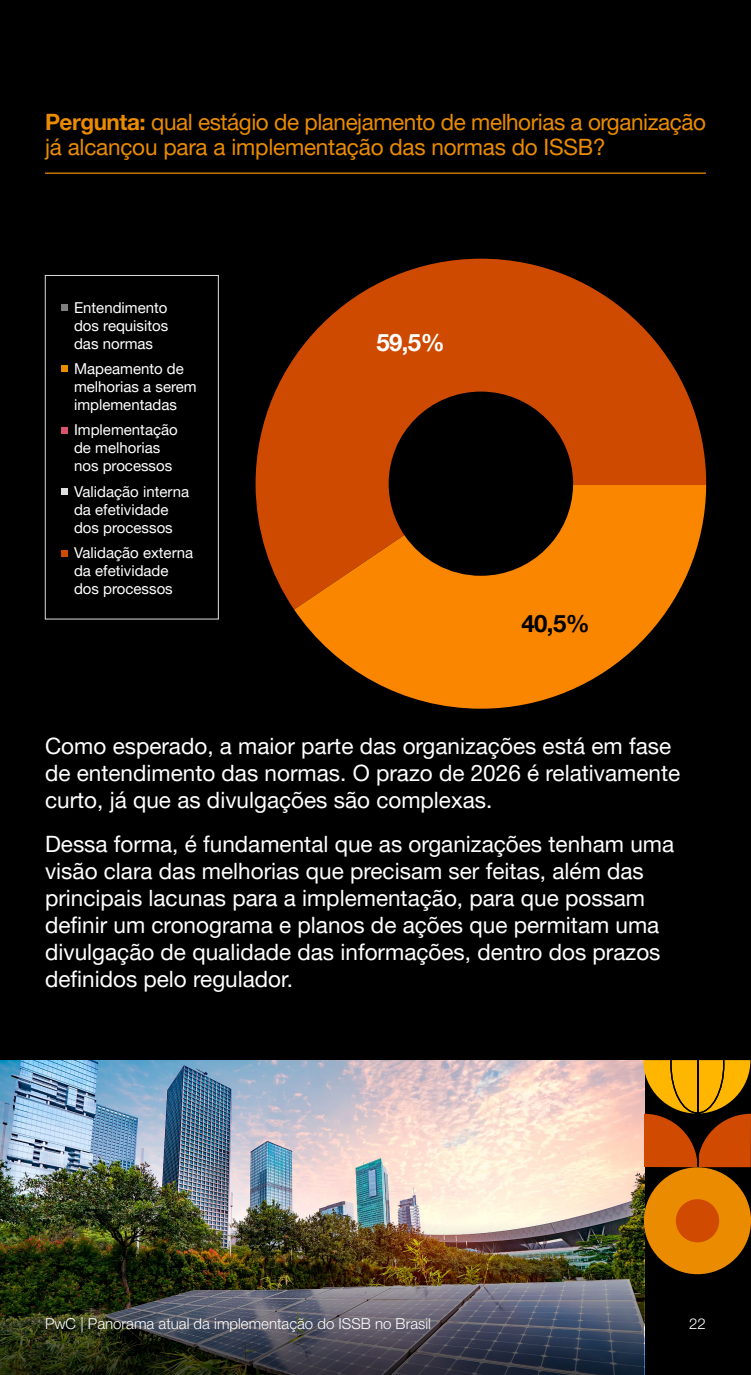
<style>
.page{position:relative;width:751px;height:1375px;background:#fff}
.page>*{position:absolute;margin:0;border:0;box-sizing:border-box;transform-origin:0 0}
.t1{font:700 23.88px "Helvetica Neue LT Pro";color:#fff}
.t2{font:700 23.88px "Helvetica Neue LT Pro";color:#000}
.t3{font:22.5px/27px "Helvetica Neue LT Pro";color:#fff}
.t4{font:22.5px/25px "Helvetica Neue LT Pro";letter-spacing:-.02em;color:#eb8c00}
.t5{font:15px/18px "Helvetica Neue LT Pro";color:#fff}
.t6{font:300 15px "Helvetica Neue LT Pro";color:#fff}
.s1{font-weight:700}
</style>
<div class="page">
<div style="left:0;top:0;width:750px;height:1375px;background:#000"></div>
<hr style="left:45px;top:173px;width:660px;height:1px;background:#eb8c00">
<svg style="left:255px;top:259px;width:450px;height:350px;fill:#cf4a01"></svg>
<svg style="left:294px;top:485px;width:411px;height:224px;fill:#fa8600"></svg>
<div style="left:45px;top:275px;width:173px;height:344px;border:1px solid #dedede"></div>
<svg style="left:62px;top:305px;width:6px;height:6px"></svg>
<svg style="left:62px;top:366px;width:6px;height:6px"></svg>
<div style="left:62px;top:427px;width:6px;height:7px;background:#db536a"></div>
<svg style="left:62px;top:489px;width:6px;height:6px"></svg>
<svg style="left:62px;top:550px;width:6px;height:6px"></svg>
<img style="left:0;top:1060px;width:643px;height:161px">
<img style="left:0;top:1221px;width:643px;height:154px">
<svg style="left:643px;top:1060px;width:107px;height:107px"></svg>
<hr style="left:696px;top:1060px;width:1px;height:107px;background:#000">
<div style="left:643px;top:1167px;width:107px;height:107px;background:#eb8c00;border-radius:50%"></div>
<div style="left:675px;top:1199px;width:43px;height:43px;background:#d04a02;border-radius:50%"></div>
<p class="t4" style="left:45px;top:109px;width:662px"><span class="s1">Pergunta:</span> qual estágio de planejamento de melhorias a organização já alcançou para a implementação das normas do ISSB?</p>
<p class="t5" style="left:74px;top:298px;width:96px;text-align:justify">Entendimento dos requisitos das normas</p>
<p class="t5" style="left:74px;top:359px;width:124px">Mapeamento de melhorias a serem implementadas</p>
<p class="t5" style="left:74px;top:421px;width:105px">Implementação de melhorias nos processos</p>
<p class="t5" style="left:74px;top:482px;width:117px">Validação interna da efetividade dos processos</p>
<p class="t5" style="left:74px;top:543px;width:121px">Validação externa da efetividade dos processos</p>
<p class="t1" style="left:376px;top:327px;width:70px">59,5%</p>
<p class="t2" style="left:521px;top:609px;width:70px">40,5%</p>
<p class="t3" style="left:45px;top:732px;width:636px">Como esperado, a maior parte das organizações está em fase de entendimento das normas. O prazo de 2026 é relativamente curto, já que as divulgações são complexas.</p>
<p class="t3" style="left:45px;top:830px;width:630px">Dessa forma, é fundamental que as organizações tenham uma visão clara das melhorias que precisam ser feitas, além das principais lacunas para a implementação, para que possam definir um cronograma e planos de ações que permitam uma divulgação de qualidade das informações, dentro dos prazos definidos pelo regulador.</p>
<p class="t6" style="left:45px;top:1315px;width:387px">PwC | Panorama atual da implementação do ISSB no Brasil</p>
<p class="t6" style="left:688px;top:1315px;width:18px">22</p>
</div>
